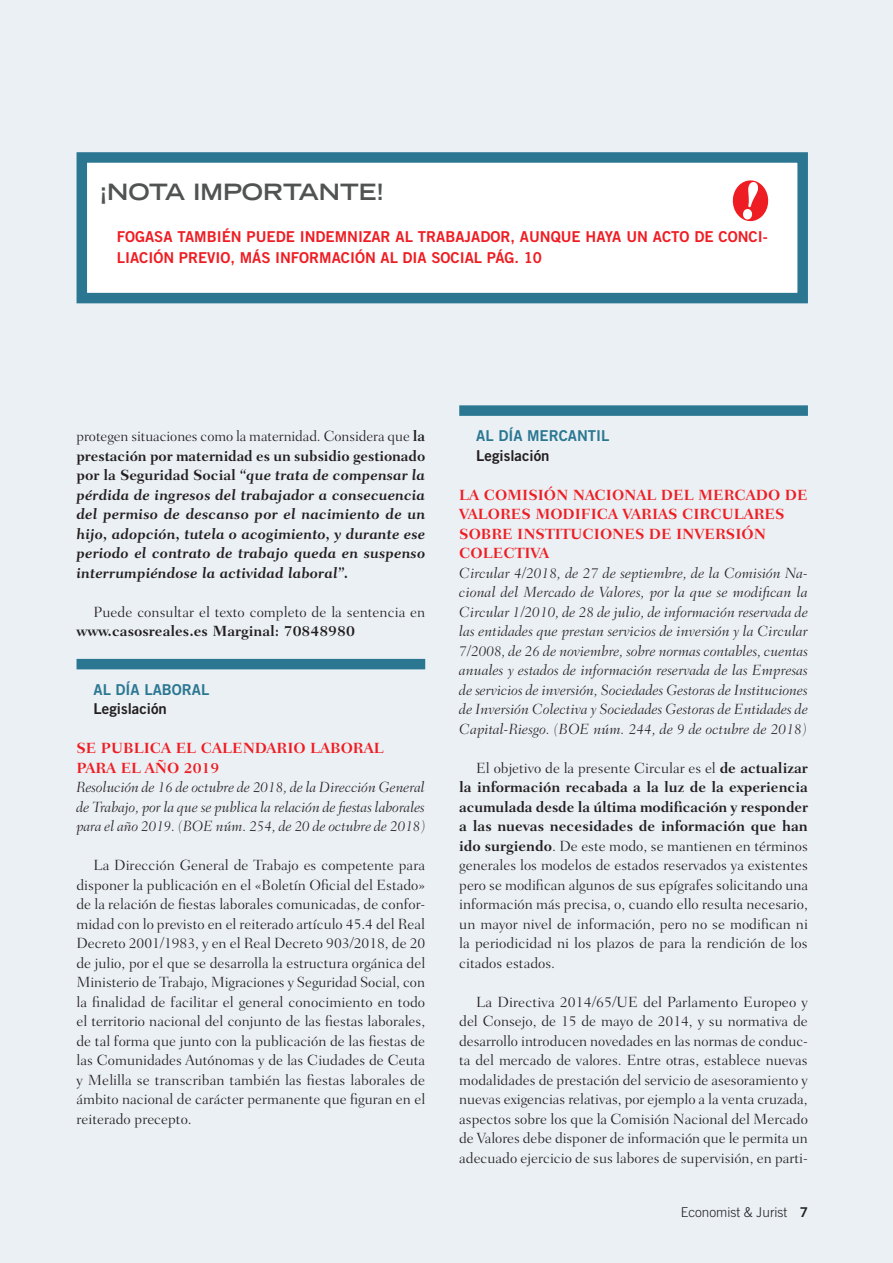
<style>
.page{position:relative;width:893px;height:1263px;background:#ebf0f4}
.page>*{position:absolute;margin:0;border:0;box-sizing:border-box;transform-origin:0 0}
.t1{font:700 expanded 22.5px "Trade Gothic LT Std";color:#515353}
.t2{font:300 15px/19.5px "Fairfield LT Std";color:#231f20;text-align:justify}
.t3{font:italic 300 15px/19.5px "Fairfield LT Std";letter-spacing:-.005em;color:#231f20;text-align:justify}
.t4{font:700 15px/19.5px "Fairfield LT Std Caption";color:#231f20;text-align:justify}
.t5{font:700 15px/19.5px "Fairfield LT Std";color:#ee1d23}
.t6{font:15px/21px "Trade Gothic LT Std Bd 2";color:#ee1d23}
.t7{font:700 15px "Fairfield LT Std";color:#231f20}
.t8{font:15px "Trade Gothic LT Std Bd 2";color:#2b7792}
.t9{font:15px "Trade Gothic LT Std Bd 2";color:#231f20}
.t10{font:300 13.5px "Trade Gothic LT Std";color:#231f20}
.s1{font-weight:700}
.s2{font-family:"Fairfield LT Std"}
.s3{font-family:"Trade Gothic LT Std Bd 2";font-weight:400}
</style>
<div class="page">
<div style="left:77px;top:659px;width:348px;height:10px;background:#2b7792"></div>
<div style="left:459px;top:405px;width:349px;height:11px;background:#2b7792"></div>
<div style="left:82px;top:157px;width:721px;height:141px;background:#fff"></div>
<div style="left:77px;top:152px;width:731px;height:151px;border:10px solid #2b7792"></div>
<svg style="left:732px;top:180px;width:37px;height:42px"></svg>
<h1 class="t1" style="left:100px;top:177px;width:286px">¡NOTA IMPORTANTE!</h1>
<p class="t6" style="left:117px;top:226px;width:652px">FOGASA TAMBIÉN PUEDE INDEMNIZAR AL TRABAJADOR, AUNQUE HAYA UN ACTO DE CONCI-<br>LIACIÓN PREVIO, MÁS INFORMACIÓN AL DIA SOCIAL PÁG. 10</p>
<p class="t2" style="left:77px;top:427px;width:350px">protegen situaciones como la maternidad. Considera que <span class="s1">la prestación por maternidad es un subsidio gestionado</span></p>
<p class="t4" style="left:77px;top:466px;width:350px"><span class="s2">por la Seguridad Social</span> “que trata de compensar la pérdida de ingresos del trabajador a consecuencia del permiso de descanso por el nacimiento de un hijo, adopción, tutela o acogimiento, y durante ese periodo el contrato de trabajo queda en suspenso interrumpiéndose la actividad laboral”.</p>
<p class="t2" style="left:94px;top:602px;width:333px">Puede consultar el texto completo de la sentencia en</p>
<p class="t7" style="left:77px;top:623px;width:280px">www.casosreales.es Marginal: 70848980</p>
<p class="t8" style="left:94px;top:680px;width:117px">AL DÍA LABORAL</p>
<p class="t9" style="left:94px;top:700px;width:75px">Legislación</p>
<p class="t5" style="left:77px;top:739px;width:309px">SE PUBLICA EL CALENDARIO LABORAL<br>PARA EL AÑO 2019</p>
<p class="t3" style="left:77px;top:778px;width:350px">Resolución de 16 de octubre de 2018, de la Dirección General de Trabajo, por la que se publica la relación de fiestas laborales para el año 2019. (BOE núm. 254, de 20 de octubre de 2018)</p>
<p class="t2" style="left:77px;top:856px;width:350px;text-indent:17px">La Dirección General de Trabajo es competente para disponer la publicación en el «Boletín Oficial del Estado» de la relación de fiestas laborales comunicadas, de confor&shy;midad con lo previsto en el reiterado artículo 45.4 del Real Decreto 2001/1983, y en el Real Decreto 903/2018, de 20 de julio, por el que se desarrolla la estructura orgánica del Ministerio de Trabajo, Migraciones y Seguridad Social, con la finalidad de facilitar el general conocimiento en todo el territorio nacional del conjunto de las fiestas laborales, de tal forma que junto con la publicación de las fiestas de las Comunidades Autónomas y de las Ciudades de Ceuta y Melilla se transcriban también las fiestas laborales de ámbito nacional de carácter permanente que figuran en el reiterado precepto.</p>
<p class="t8" style="left:476px;top:427px;width:135px">AL DÍA MERCANTIL</p>
<p class="t9" style="left:476px;top:446px;width:75px">Legislación</p>
<p class="t5" style="left:459px;top:485px;width:350px">LA COMISIÓN NACIONAL DEL MERCADO DE<br>VALORES MODIFICA VARIAS CIRCULARES<br>SOBRE INSTITUCIONES DE INVERSIÓN<br>COLECTIVA</p>
<p class="t3" style="left:459px;top:563px;width:350px">Circular 4/2018, de 27 de septiembre, de la Comisión Na&shy;cional del Mercado de Valores, por la que se modifican la Circular 1/2010, de 28 de julio, de información reservada de las entidades que prestan servicios de inversión y la Circular 7/2008, de 26 de noviembre, sobre normas contables, cuentas anuales y estados de información reservada de las Empresas de servicios de inversión, Sociedades Gestoras de Instituciones de Inversión Colectiva y Sociedades Gestoras de Entidades de Capital-Riesgo. (BOE núm. 244, de 9 de octubre de 2018)</p>
<p class="t2" style="left:459px;top:758px;width:350px;text-indent:17px">El objetivo de la presente Circular es el <span class="s1">de actualizar la información recabada a la luz de la experiencia acumulada desde la última modificación y responder a las nuevas necesidades de información que han ido surgiendo</span>. De este modo, se mantienen en términos generales los modelos de estados reservados ya existentes pero se modifican algunos de sus epígrafes solicitando una información más precisa, o, cuando ello resulta necesario, un mayor nivel de información, pero no se modifican ni la periodicidad ni los plazos de para la rendición de los citados estados.</p>
<p class="t2" style="left:459px;top:992px;width:350px;text-indent:17px">La Directiva 2014/65/UE del Parlamento Europeo y del Consejo, de 15 de mayo de 2014, y su normativa de desarrollo introducen novedades en las normas de conduc&shy;ta del mercado de valores. Entre otras, establece nuevas modalidades de prestación del servicio de asesoramiento y nuevas exigencias relativas, por ejemplo a la venta cruzada, aspectos sobre los que la Comisión Nacional del Mercado de Valores debe disponer de información que le permita un adecuado ejercicio de sus labores de supervisión, en parti-</p>
<p class="t10" style="left:681px;top:1204px;width:129px">Economist &amp; Jurist <span class="s3">7</span></p>
</div>
